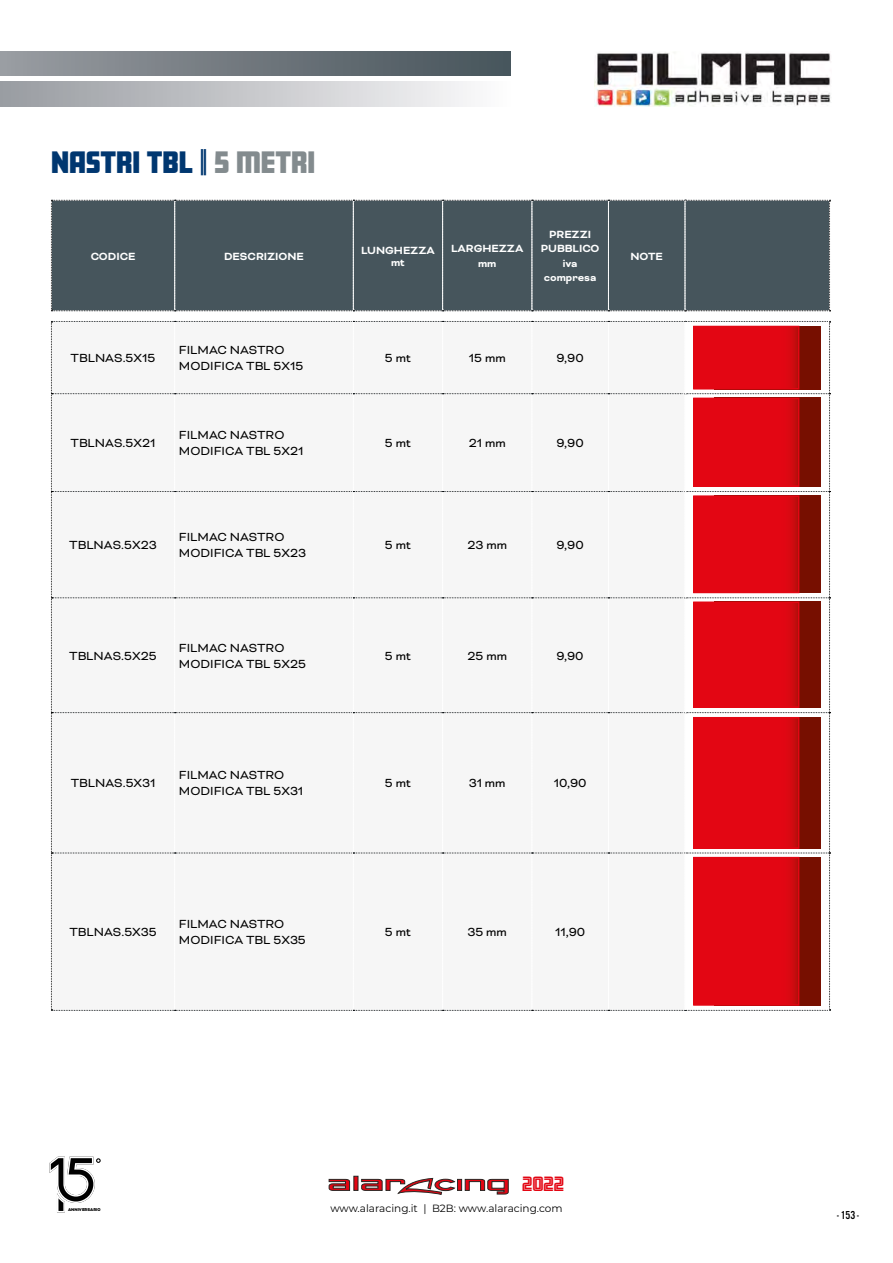
<style>
.page{position:relative;width:893px;height:1263px;background:#fff}
.page>*{position:absolute;margin:0;border:0;box-sizing:border-box;transform-origin:0 0}
.t1{font:900 27px "Amboy";color:#003770}
.t2{font:18px "Amboy Inline";color:#e30613}
.t3{font:13.5px "Bicyclette";color:#000}
.t4{font:700 12px/14.4px "Bicyclette";color:#fff;text-align:center}
.t5{font:12px "Alternate Got No 3 D";color:#000}
.t6{font:10.5px "Montserrat";color:#000}
.t7{font:900 4.8px "Bicyclette";color:#000;scale:.9 1}
.s1{font-family:"Amboy Inline";font-weight:400}
.s2{color:#838b8e}
</style>
<div class="page">
<img style="left:595px;top:52px;width:236px;height:55px">
<svg style="left:329px;top:1176px;width:180px;height:19px"></svg>
<div style="left:0;top:51px;width:511px;height:25px;background:linear-gradient(to right,#999ca1,#46535a)"></div>
<div style="left:0;top:82px;width:511px;height:25px;background:linear-gradient(to right,#979aa0,#fcfbfc)"></div>
<div style="left:51px;top:200px;width:780px;height:111px;background:#46555c"></div>
<div style="left:51px;top:321px;width:780px;height:690px;background:#f6f6f6"></div>
<div style="left:714px;top:326px;width:107px;height:63px;background:#770f00"></div>
<div style="left:694px;top:326px;width:105px;height:63px;background:linear-gradient(to right,#e60513,#dd0712)"></div>
<div style="left:693px;top:326px;width:106px;height:63px;border:2px solid #e30613"></div>
<div style="left:714px;top:398px;width:107px;height:89px;background:#770f00"></div>
<div style="left:694px;top:398px;width:105px;height:88px;background:linear-gradient(to right,#e60513,#dd0712)"></div>
<div style="left:693px;top:398px;width:106px;height:89px;border:2px solid #e30613"></div>
<div style="left:714px;top:495px;width:107px;height:98px;background:#770f00"></div>
<div style="left:694px;top:496px;width:105px;height:96px;background:linear-gradient(to right,#e60513,#dd0712)"></div>
<div style="left:693px;top:495px;width:106px;height:98px;border:2px solid #e30613"></div>
<div style="left:714px;top:601px;width:107px;height:107px;background:#770f00"></div>
<div style="left:694px;top:602px;width:105px;height:105px;background:linear-gradient(to right,#e60513,#dd0712)"></div>
<div style="left:693px;top:601px;width:106px;height:107px;border:2px solid #e30613"></div>
<div style="left:714px;top:717px;width:107px;height:132px;background:#770f00"></div>
<div style="left:694px;top:718px;width:105px;height:130px;background:linear-gradient(to right,#e60513,#dd0712)"></div>
<div style="left:693px;top:717px;width:106px;height:132px;border:2px solid #e30613"></div>
<div style="left:714px;top:857px;width:107px;height:149px;background:#770f00"></div>
<div style="left:694px;top:858px;width:105px;height:147px;background:#e30613"></div>
<div style="left:693px;top:857px;width:106px;height:149px;border:2px solid #e30613"></div>
<svg style="left:49px;top:1156px;width:52px;height:56px"></svg>
<p class="t1" style="left:51px;top:147px;width:266px">NASTRI TBL <span class="s1">|</span> <span class="s2">5 METRI</span></p>
<p class="t4" style="left:91px;top:249px;width:46px">CODICE</p>
<p class="t4" style="left:224px;top:249px;width:81px">DESCRIZIONE</p>
<p class="t3" style="left:71px;top:350px;width:86px">TBLNAS.5X15</p>
<p class="t3" style="left:71px;top:435px;width:87px">TBLNAS.5X21</p>
<p class="t3" style="left:179px;top:342px;width:107px">FILMAC NASTRO</p>
<p class="t3" style="left:179px;top:358px;width:126px">MODIFICA TBL 5X15</p>
<p class="t3" style="left:179px;top:427px;width:107px">FILMAC NASTRO</p>
<p class="t3" style="left:179px;top:443px;width:126px">MODIFICA TBL 5X21</p>
<p class="t3" style="left:69px;top:537px;width:89px">TBLNAS.5X23</p>
<p class="t3" style="left:179px;top:529px;width:107px">FILMAC NASTRO</p>
<p class="t3" style="left:179px;top:545px;width:129px">MODIFICA TBL 5X23</p>
<p class="t3" style="left:69px;top:648px;width:89px">TBLNAS.5X25</p>
<p class="t3" style="left:179px;top:640px;width:107px">FILMAC NASTRO</p>
<p class="t3" style="left:179px;top:656px;width:129px">MODIFICA TBL 5X25</p>
<p class="t3" style="left:71px;top:775px;width:86px">TBLNAS.5X31</p>
<p class="t3" style="left:179px;top:767px;width:107px">FILMAC NASTRO</p>
<p class="t3" style="left:179px;top:783px;width:126px">MODIFICA TBL 5X31</p>
<p class="t4" style="left:361px;top:243px;width:75px">LUNGHEZZA</p>
<p class="t4" style="left:391px;top:255px;width:15px">mt</p>
<p class="t4" style="left:451px;top:242px;width:74px">LARGHEZZA mm</p>
<p class="t4" style="left:541px;top:227px;width:60px">PREZZI<br>PUBBLICO</p>
<p class="t4" style="left:563px;top:256px;width:16px">iva</p>
<p class="t4" style="left:544px;top:270px;width:54px">compresa</p>
<p class="t3" style="left:385px;top:350px;width:28px">5 mt</p>
<p class="t3" style="left:469px;top:350px;width:38px">15 mm</p>
<p class="t3" style="left:557px;top:350px;width:29px">9,90</p>
<p class="t3" style="left:385px;top:435px;width:28px">5 mt</p>
<p class="t3" style="left:469px;top:435px;width:39px">21 mm</p>
<p class="t3" style="left:557px;top:435px;width:29px">9,90</p>
<p class="t4" style="left:630px;top:249px;width:34px">NOTE</p>
<p class="t3" style="left:385px;top:537px;width:28px">5 mt</p>
<p class="t3" style="left:467px;top:537px;width:41px">23 mm</p>
<p class="t3" style="left:557px;top:537px;width:29px">9,90</p>
<p class="t3" style="left:385px;top:648px;width:28px">5 mt</p>
<p class="t3" style="left:467px;top:648px;width:41px">25 mm</p>
<p class="t3" style="left:557px;top:648px;width:29px">9,90</p>
<p class="t3" style="left:385px;top:775px;width:28px">5 mt</p>
<p class="t3" style="left:469px;top:775px;width:38px">31 mm</p>
<p class="t3" style="left:554px;top:775px;width:34px">10,90</p>
<p class="t3" style="left:69px;top:924px;width:89px">TBLNAS.5X35</p>
<p class="t3" style="left:179px;top:916px;width:107px">FILMAC NASTRO</p>
<p class="t3" style="left:179px;top:932px;width:128px">MODIFICA TBL 5X35</p>
<p class="t3" style="left:385px;top:924px;width:28px">5 mt</p>
<p class="t3" style="left:468px;top:924px;width:41px">35 mm</p>
<p class="t3" style="left:555px;top:924px;width:32px">11,90</p>
<p class="t7" style="left:68px;top:1206px;width:38px">ANNIVERSARIO</p>
<h2 class="t2" style="left:522px;top:1173px;width:43px">2022</h2>
<p class="t6" style="left:330px;top:1201px;width:234px">www.alaracing.it | B2B: www.alaracing.com</p>
<p class="t5" style="left:837px;top:1209px;width:23px">- 153 -</p>
</div>
